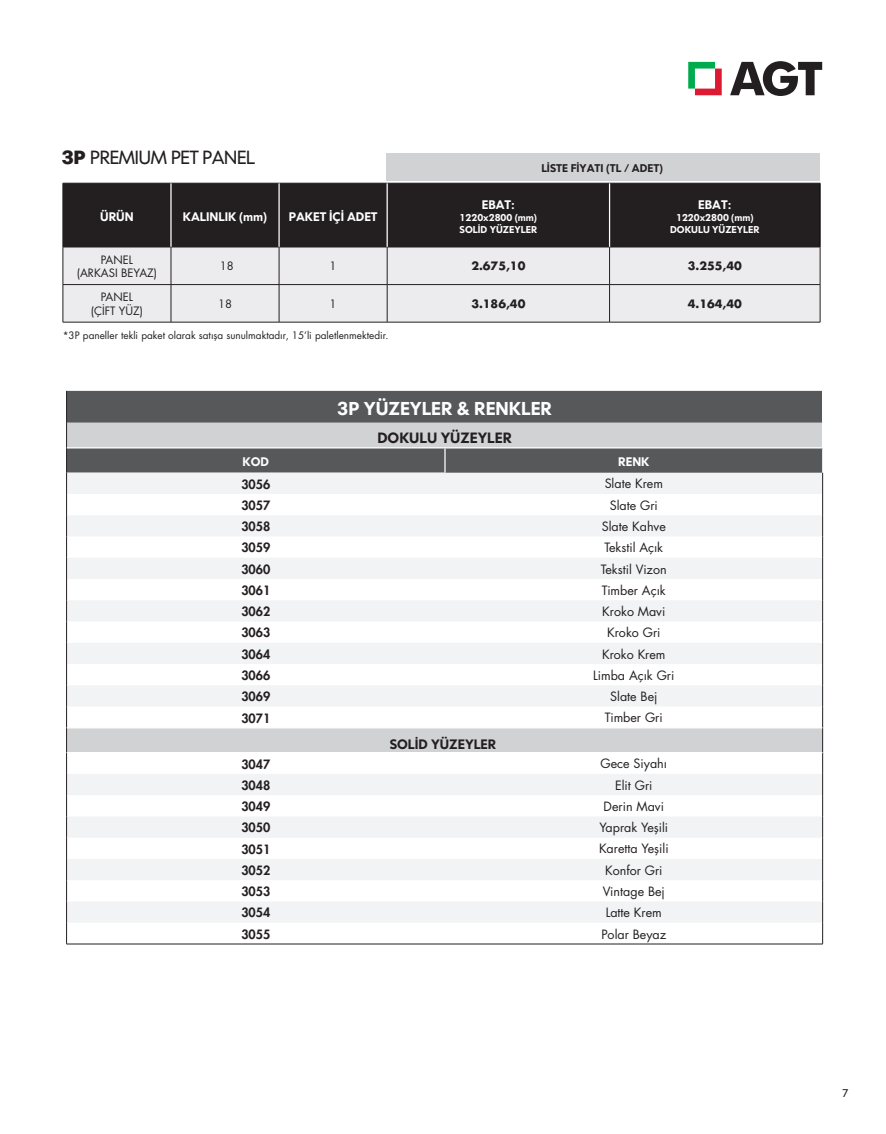
<style>
.page{position:relative;width:886px;height:1134px;background:#fff}
.page>*{position:absolute;margin:0;border:0;box-sizing:border-box;transform-origin:0 0}
.BAŞLIK{font:19.12px "IKEA Sans TUC";letter-spacing:-.04em;color:#231f20}
.TABLO_ALT_METİN{font:800 18.75px "IKEA Sans TUC";color:#fff}
.TABLO_ALT_METİN-2{font:800 15px "IKEA Sans TUC";color:#231f20}
.TABLO_ALT_METİN-3{font:800 13.75px "IKEA Sans TUC";color:#231f20}
.t1{font:12.5px "Futura LT Book TT";color:#231f20}
.t2{font:12.5px "Futura LT Heavy TT";color:#231f20}
.tablo_grı_metin{font:800 12.5px "IKEA Sans TUC";color:#fff}
.TABLO_ALT_METİN-4{font:800 12.5px "IKEA Sans TUC";color:#fff}
.TABLO_ALT_METİN-5{font:11.25px "Futura LT Book TT";color:#231f20}
.tablo_grı_metin-2{font:11.25px "Futura LT Bold TT";color:#231f20}
.TABLO_ALT_METİN-6{font:800 11.25px "IKEA Sans TUC";color:#231f20}
.t3{font:11.25px "IKEA Sans TUC";color:#231f20}
.t4{font:10px "Futura LT Book TT";color:#231f20}
.TABLO_ALT_METİN-7{font:800 10px "IKEA Sans TUC";color:#fff}
.s1{font-weight:700}
</style>
<div class="page">
<div style="left:64px;top:184px;width:756px;height:63px;background:#231f20"></div>
<div style="left:64px;top:248px;width:756px;height:74px;background:#ececee"></div>
<hr style="left:171px;top:183px;width:108px;height:1px;background:#231f20">
<hr style="left:279px;top:183px;width:108px;height:1px;background:#231f20">
<hr style="left:387px;top:183px;width:222px;height:1px;background:#231f20">
<hr style="left:171px;top:247px;width:108px;height:1px;background:#231f20">
<hr style="left:279px;top:247px;width:108px;height:1px;background:#231f20">
<hr style="left:387px;top:247px;width:222px;height:1px;background:#231f20">
<hr style="left:63px;top:284px;width:108px;height:1px;background:#231f20">
<hr style="left:171px;top:284px;width:108px;height:1px;background:#231f20">
<hr style="left:279px;top:284px;width:108px;height:1px;background:#231f20">
<hr style="left:387px;top:284px;width:222px;height:1px;background:#231f20">
<hr style="left:609px;top:284px;width:211px;height:1px;background:#231f20">
<hr style="left:63px;top:322px;width:108px;height:1px;background:#231f20">
<hr style="left:171px;top:322px;width:108px;height:1px;background:#231f20">
<hr style="left:279px;top:322px;width:108px;height:1px;background:#231f20">
<hr style="left:387px;top:322px;width:222px;height:1px;background:#231f20">
<hr style="left:609px;top:322px;width:211px;height:1px;background:#231f20">
<hr style="left:63px;top:183px;width:108px;height:1px;background:#231f20">
<hr style="left:63px;top:247px;width:108px;height:1px;background:#231f20">
<hr style="left:63px;top:183px;width:1px;height:64px;background:#231f20">
<hr style="left:170px;top:183px;width:2px;height:64px;background:#fff">
<hr style="left:278px;top:183px;width:2px;height:64px;background:#fff">
<hr style="left:386px;top:183px;width:2px;height:64px;background:#fff">
<hr style="left:609px;top:183px;width:211px;height:1px;background:#231f20">
<hr style="left:609px;top:247px;width:211px;height:1px;background:#231f20">
<hr style="left:609px;top:183px;width:1px;height:64px;background:#fff">
<hr style="left:820px;top:183px;width:1px;height:64px;background:#000">
<hr style="left:63px;top:247px;width:1px;height:37px;background:#231f20">
<hr style="left:171px;top:247px;width:1px;height:37px;background:#231f20">
<hr style="left:63px;top:285px;width:1px;height:37px;background:#231f20">
<hr style="left:171px;top:285px;width:1px;height:37px;background:#231f20">
<hr style="left:279px;top:247px;width:1px;height:37px;background:#231f20">
<hr style="left:820px;top:247px;width:1px;height:37px;background:#231f20">
<hr style="left:279px;top:285px;width:1px;height:37px;background:#231f20">
<hr style="left:820px;top:285px;width:1px;height:37px;background:#231f20">
<hr style="left:387px;top:247px;width:1px;height:37px;background:#231f20">
<hr style="left:609px;top:247px;width:1px;height:37px;background:#231f20">
<hr style="left:387px;top:285px;width:1px;height:37px;background:#231f20">
<hr style="left:609px;top:285px;width:1px;height:37px;background:#231f20">
<div style="left:386px;top:153px;width:434px;height:28px;background:#d1d2d4"></div>
<div style="left:67px;top:391px;width:755px;height:32px;background:#57585a"></div>
<svg style="left:67px;top:423px;width:755px;height:50px;fill:#d1d2d4"></svg>
<div style="left:445px;top:448px;width:377px;height:25px;background:#57585a"></div>
<svg style="left:67px;top:473px;width:755px;height:450px;fill:#f2f3f4"></svg>
<hr style="left:66px;top:391px;width:1px;height:32px;background:#231f20">
<hr style="left:444px;top:448px;width:2px;height:25px;background:#fff">
<hr style="left:67px;top:447px;width:378px;height:1px;background:#fff">
<hr style="left:445px;top:447px;width:378px;height:1px;background:#fff">
<svg style="left:66px;top:423px;width:1px;height:521px"></svg>
<hr style="left:66px;top:944px;width:379px;height:1px;background:#231f20">
<hr style="left:445px;top:944px;width:378px;height:1px;background:#231f20">
<hr style="left:67px;top:727px;width:378px;height:1px;background:#fff">
<hr style="left:445px;top:727px;width:377px;height:1px;background:#fff">
<hr style="left:67px;top:752px;width:378px;height:1px;background:#fff">
<hr style="left:445px;top:752px;width:377px;height:1px;background:#fff">
<svg style="left:822px;top:448px;width:1px;height:496px"></svg>
<svg style="left:688px;top:62px;width:34px;height:33px"></svg>
<svg style="left:730px;top:61px;width:92px;height:35px"></svg>
<p class="BAŞLIK" style="left:62px;top:143px;width:195px"><span class="s1">3P</span> PREMIUM PET PANEL</p>
<p class="tablo_grı_metin" style="left:100px;top:207px;width:35px">ÜRÜN</p>
<p class="tablo_grı_metin" style="left:183px;top:207px;width:86px">KALINLIK (mm)</p>
<p class="tablo_grı_metin" style="left:289px;top:207px;width:90px">PAKET İÇİ ADET</p>
<p class="TABLO_ALT_METİN-6" style="left:541px;top:160px;width:123px">LİSTE FİYATI (TL / ADET)</p>
<p class="TABLO_ALT_METİN-4" style="left:482px;top:195px;width:35px">EBAT:</p>
<p class="TABLO_ALT_METİN-7" style="left:460px;top:210px;width:79px">1220x2800 (mm)</p>
<p class="TABLO_ALT_METİN-7" style="left:460px;top:222px;width:79px">SOLİD YÜZEYLER</p>
<p class="TABLO_ALT_METİN-4" style="left:698px;top:195px;width:35px">EBAT:</p>
<p class="TABLO_ALT_METİN-7" style="left:676px;top:210px;width:79px">1220x2800 (mm)</p>
<p class="TABLO_ALT_METİN-7" style="left:670px;top:222px;width:91px">DOKULU YÜZEYLER</p>
<p class="TABLO_ALT_METİN-5" style="left:101px;top:252px;width:34px">PANEL</p>
<p class="TABLO_ALT_METİN-5" style="left:77px;top:266px;width:82px">(ARKASI BEYAZ)</p>
<p class="TABLO_ALT_METİN-5" style="left:101px;top:290px;width:34px">PANEL</p>
<p class="TABLO_ALT_METİN-5" style="left:91px;top:303px;width:54px">(ÇİFT YÜZ)</p>
<p class="TABLO_ALT_METİN-5" style="left:220px;top:259px;width:15px">18</p>
<p class="TABLO_ALT_METİN-5" style="left:330px;top:259px;width:8px">1</p>
<p class="tablo_grı_metin-2" style="left:471px;top:259px;width:56px">2.675,10</p>
<p class="tablo_grı_metin-2" style="left:688px;top:259px;width:56px">3.255,40</p>
<p class="TABLO_ALT_METİN-5" style="left:218px;top:297px;width:15px">18</p>
<p class="TABLO_ALT_METİN-5" style="left:330px;top:297px;width:8px">1</p>
<p class="tablo_grı_metin-2" style="left:471px;top:296px;width:56px">3.186,40</p>
<p class="tablo_grı_metin-2" style="left:688px;top:296px;width:56px">4.164,40</p>
<p class="t4" style="left:63px;top:329px;width:327px">*3P paneller tekli paket olarak satışa sunulmaktadır, 15’li paletlenmektedir.</p>
<p class="TABLO_ALT_METİN" style="left:337px;top:394px;width:216px">3P YÜZEYLER &amp; RENKLER</p>
<p class="TABLO_ALT_METİN-2" style="left:377px;top:426px;width:136px">DOKULU YÜZEYLER</p>
<p class="tablo_grı_metin" style="left:242px;top:452px;width:28px">KOD</p>
<p class="tablo_grı_metin" style="left:618px;top:452px;width:33px">RENK</p>
<p class="t2" style="left:241px;top:476px;width:30px">3056</p>
<p class="t1" style="left:605px;top:476px;width:60px">Slate Krem</p>
<p class="t2" style="left:241px;top:497px;width:30px">3057</p>
<p class="t1" style="left:610px;top:497px;width:50px">Slate Gri</p>
<p class="t2" style="left:241px;top:518px;width:30px">3058</p>
<p class="t1" style="left:602px;top:518px;width:66px">Slate Kahve</p>
<p class="t2" style="left:241px;top:539px;width:30px">3059</p>
<p class="t1" style="left:604px;top:540px;width:60px">Tekstil Açık</p>
<p class="t2" style="left:241px;top:561px;width:30px">3060</p>
<p class="t1" style="left:601px;top:561px;width:67px">Tekstil Vizon</p>
<p class="t2" style="left:241px;top:582px;width:30px">3061</p>
<p class="t1" style="left:602px;top:582px;width:65px">Timber Açık</p>
<p class="t2" style="left:241px;top:603px;width:30px">3062</p>
<p class="t1" style="left:602px;top:603px;width:65px">Kroko Mavi</p>
<p class="t2" style="left:241px;top:624px;width:30px">3063</p>
<p class="t1" style="left:607px;top:625px;width:55px">Kroko Gri</p>
<p class="t2" style="left:241px;top:646px;width:30px">3064</p>
<p class="t1" style="left:602px;top:646px;width:65px">Kroko Krem</p>
<p class="t2" style="left:241px;top:667px;width:30px">3066</p>
<p class="t1" style="left:593px;top:667px;width:83px">Limba Açık Gri</p>
<p class="t2" style="left:241px;top:688px;width:30px">3069</p>
<p class="t1" style="left:610px;top:688px;width:49px">Slate Bej</p>
<p class="t2" style="left:241px;top:709px;width:30px">3071</p>
<p class="t1" style="left:605px;top:710px;width:59px">Timber Gri</p>
<p class="t2" style="left:241px;top:756px;width:30px">3047</p>
<p class="t1" style="left:600px;top:756px;width:68px">Gece Siyahı</p>
<p class="t2" style="left:241px;top:777px;width:30px">3048</p>
<p class="t1" style="left:615px;top:777px;width:39px">Elit Gri</p>
<p class="t2" style="left:241px;top:798px;width:30px">3049</p>
<p class="t1" style="left:604px;top:798px;width:62px">Derin Mavi</p>
<p class="t2" style="left:241px;top:819px;width:30px">3050</p>
<p class="t1" style="left:599px;top:820px;width:70px">Yaprak Yeşili</p>
<p class="t2" style="left:241px;top:841px;width:30px">3051</p>
<p class="t1" style="left:599px;top:841px;width:71px">Karetta Yeşili</p>
<p class="t2" style="left:241px;top:862px;width:30px">3052</p>
<p class="t1" style="left:605px;top:862px;width:59px">Konfor Gri</p>
<p class="t2" style="left:241px;top:883px;width:30px">3053</p>
<p class="t1" style="left:603px;top:883px;width:64px">Vintage Bej</p>
<p class="t2" style="left:241px;top:904px;width:30px">3054</p>
<p class="t1" style="left:606px;top:905px;width:58px">Latte Krem</p>
<p class="t2" style="left:241px;top:926px;width:30px">3055</p>
<p class="t1" style="left:601px;top:926px;width:66px">Polar Beyaz</p>
<p class="TABLO_ALT_METİN-3" style="left:390px;top:734px;width:108px">SOLİD YÜZEYLER</p>
<p class="t3" style="left:842px;top:1085px;width:8px">7</p>
</div>
